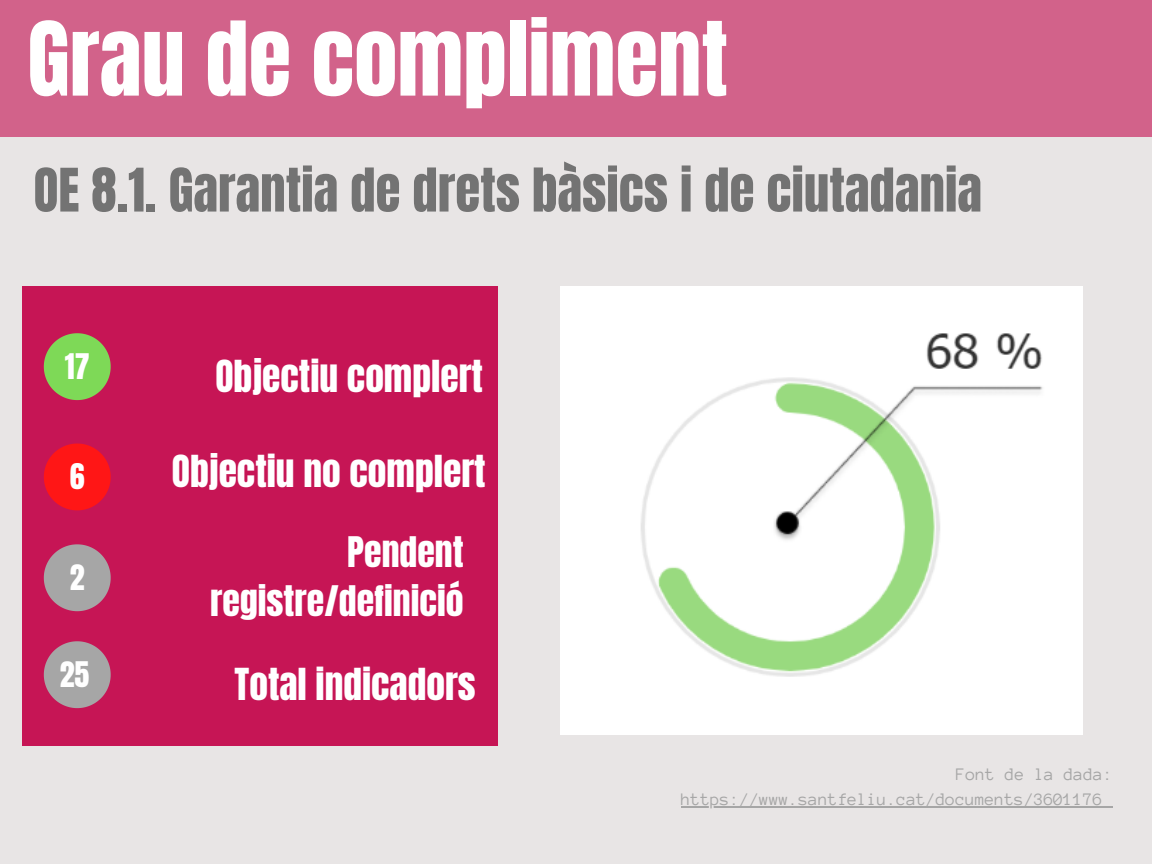
<style>
.page{position:relative;width:1152px;height:864px;background:#e8e5e5}
.page>*{position:absolute;margin:0;border:0;box-sizing:border-box;transform-origin:0 0}
.t1{font:87px "Anton";color:#fff}
.t2{font:51px "Anton";color:#737373}
.t3{font:37.5px "Anton";color:#fff}
.t4{font:35.85px/49.5px "Anton";color:#fff;text-align:right}
.t5{font:30px "Anton";color:#fff}
.t6{font:18px "Anonymous Pro";color:#a6a6a6}
</style>
<div class="page">
<div style="left:0;top:0;width:1152px;height:137px;background:#d2628a"></div>
<div style="left:22px;top:286px;width:475px;height:460px;background:#c61555"></div>
<svg style="left:44px;top:333px;width:67px;height:67px"></svg>
<svg style="left:44px;top:444px;width:67px;height:66px"></svg>
<svg style="left:44px;top:641px;width:67px;height:67px"></svg>
<img style="left:560px;top:286px;width:522px;height:449px">
<hr style="left:681px;top:806px;width:422px;height:1px;background:#a6a6a6">
<svg style="left:44px;top:544px;width:67px;height:67px"></svg>
<p class="t1" style="left:27px;top:-3px;width:702px">Grau de compliment</p>
<p class="t2" style="left:34px;top:154px;width:950px">OE 8.1. Garantia de drets bàsics i de ciutadania</p>
<p class="t5" style="left:65px;top:344px;width:26px">17</p>
<p class="t5" style="left:70px;top:455px;width:16px">6</p>
<p class="t5" style="left:70px;top:556px;width:16px">2</p>
<p class="t5" style="left:60px;top:652px;width:31px">25</p>
<p class="t3" style="left:215px;top:349px;width:269px">Objectiu complert</p>
<p class="t3" style="left:172px;top:444px;width:315px">Objectiu no complert</p>
<p class="t4" style="left:210px;top:527px;width:255px">Pendent registre/definició</p>
<p class="t3" style="left:235px;top:658px;width:243px">Total indicadors</p>
<p class="t6" style="left:956px;top:766px;width:158px">Font de la dada:</p>
<p class="t6" style="left:681px;top:790px;width:423px">https://www.santfeliu.cat/documents/3601176</p>
</div>
